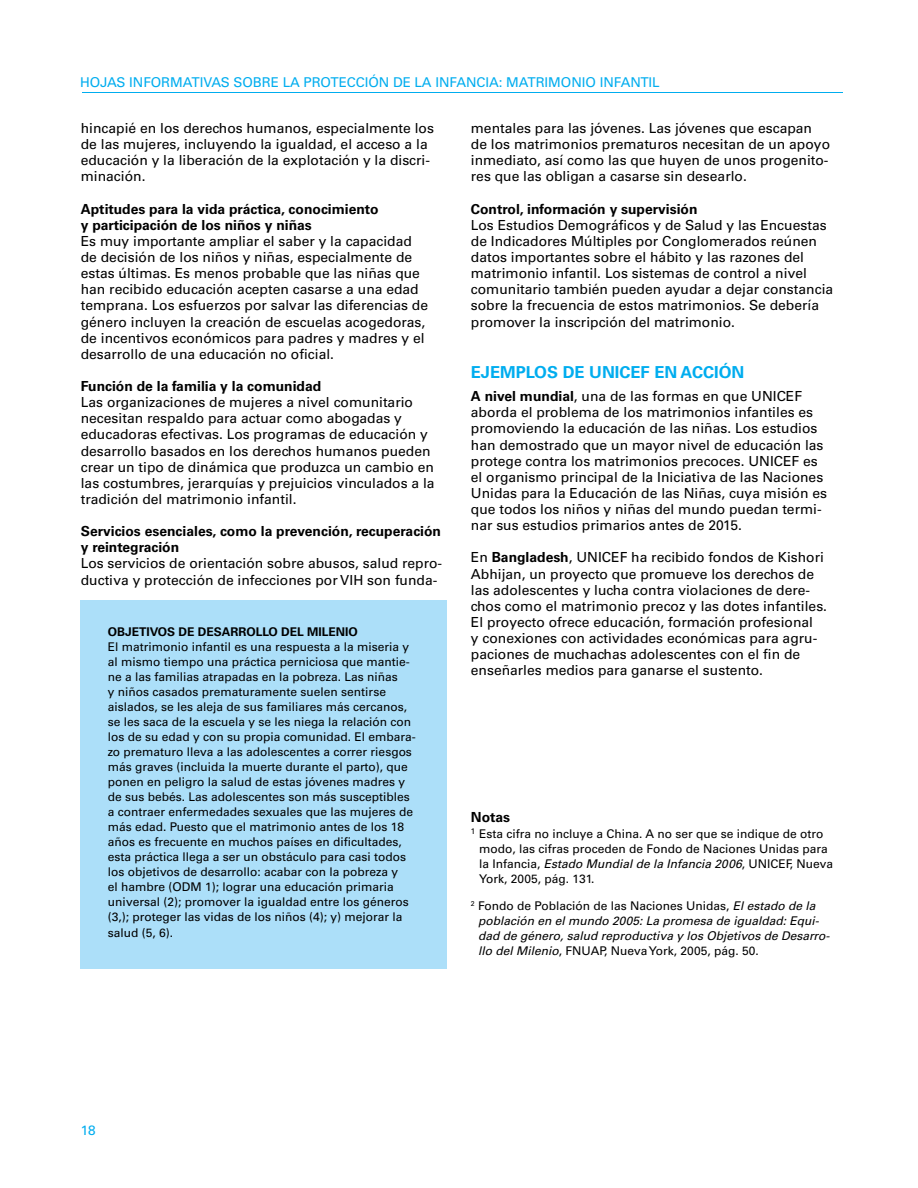
<style>
.page{position:relative;width:918px;height:1188px;background:#fff}
.page>*{position:absolute;margin:0;border:0;box-sizing:border-box;transform-origin:0 0}
.t1{font:700 16.5px "Univers LT Std";color:#00adef}
.t2{font:13.8px/16px "Univers LT Std";color:#000}
.t3{font:700 13.8px/16.2px "Univers LT Std";color:#000}
.t4{font:13.5px "Univers LT Std";letter-spacing:-.005em;color:#00adef}
.t5{font:12px/15px "Univers LT Std";color:#000}
.t6{font:italic 12px/15px "Univers LT Std";color:#000}
.t7{font:700 12px "Univers LT Std";color:#000}
.s1{font-weight:700}
.s2{font-style:italic}
.s3{font-style:normal}
</style>
<div class="page">
<hr style="left:82px;top:93px;width:760px;height:1px;background:#00adef">
<div style="left:81px;top:600px;width:366px;height:369px;background:#acdff9"></div>
<p class="t4" style="left:80px;top:74px;width:581px">HOJAS INFORMATIVAS SOBRE LA PROTECCIÓN DE LA INFANCIA: MATRIMONIO INFANTIL</p>
<p class="t2" style="left:81px;top:120px;width:355px">hincapié en los derechos humanos, especialmente los de las mujeres, incluyendo la igualdad, el acceso a la educación y la liberación de la explotación y la discri&shy;minación.</p>
<p class="t3" style="left:81px;top:201px;width:299px">Aptitudes para la vida práctica, conocimiento y participación de los niños y niñas</p>
<p class="t2" style="left:81px;top:233px;width:349px">Es muy importante ampliar el saber y la capacidad de decisión de los niños y niñas, especialmente de estas últimas. Es menos probable que las niñas que han recibido educación acepten casarse a una edad temprana. Los esfuerzos por salvar las diferencias de género incluyen la creación de escuelas acogedoras, de incentivos económicos para padres y madres y el desarrollo de una educación no oficial.</p>
<p class="t3" style="left:81px;top:378px;width:242px">Función de la familia y la comunidad</p>
<p class="t2" style="left:81px;top:394px;width:355px">Las organizaciones de mujeres a nivel comunitario necesitan respaldo para actuar como abogadas y educadoras efectivas. Los programas de educación y desarrollo basados en los derechos humanos pueden crear un tipo de dinámica que produzca un cambio en las costumbres, jerarquías y prejuicios vinculados a la tradición del matrimonio infantil.</p>
<p class="t3" style="left:81px;top:523px;width:362px">Servicios esenciales, como la prevención, recuperación y reintegración</p>
<p class="t2" style="left:81px;top:556px;width:363px">Los servicios de orientación sobre abusos, salud repro&shy;ductiva y protección de infecciones por VIH son funda-</p>
<p class="t7" style="left:108px;top:624px;width:9px">OBJETIVOS</p>
<p class="t7" style="left:178px;top:624px;width:29px">DE DESARROLLO</p>
<p class="t7" style="left:281px;top:624px;width:9px">DEL</p>
<p class="t7" style="left:307px;top:624px;width:9px">MILENIO</p>
<p class="t5" style="left:108px;top:639px;width:310px">El matrimonio infantil es una respuesta a la miseria y al mismo tiempo una práctica perniciosa que mantie&shy;ne a las familias atrapadas en la pobreza. Las niñas<br>y niños casados prematuramente suelen sentirse aislados, se les aleja de sus familiares más cercanos, se les saca de la escuela y se les niega la relación con los de su edad y con su propia comunidad. El embara&shy;zo prematuro lleva a las adolescentes a correr riesgos más graves (incluida la muerte durante el parto), que ponen en peligro la salud de estas jóvenes madres y de sus bebés. Las adolescentes son más susceptibles a contraer enfermedades sexuales que las mujeres de más edad. Puesto que el matrimonio antes de los 18 años es frecuente en muchos países en dificultades, esta práctica llega a ser un obstáculo para casi todos los objetivos de desarrollo: acabar con la pobreza y<br>el hambre (ODM 1); lograr una educación primaria universal (2); promover la igualdad entre los géneros (3,); proteger las vidas de los niños (4); y) mejorar la</p>
<p class="t5" style="left:108px;top:925px;width:65px">salud (5, 6).</p>
<p class="t2" style="left:471px;top:120px;width:361px">mentales para las jóvenes. Las jóvenes que escapan de los matrimonios prematuros necesitan de un apoyo inmediato, así como las que huyen de unos progenito&shy;res que las obligan a casarse sin desearlo.</p>
<p class="t3" style="left:471px;top:201px;width:228px">Control, información y supervisión</p>
<p class="t2" style="left:471px;top:217px;width:364px">Los Estudios Demográficos y de Salud y las Encuestas de Indicadores Múltiples por Conglomerados reúnen datos importantes sobre el hábito y las razones del matrimonio infantil. Los sistemas de control a nivel comunitario también pueden ayudar a dejar constancia sobre la frecuencia de estos matrimonios. Se debería promover la inscripción del matrimonio.</p>
<p class="t1" style="left:471px;top:363px;width:12px">EJEMPLOS</p>
<p class="t1" style="left:563px;top:363px;width:50px">DE UNICEF</p>
<p class="t1" style="left:654px;top:363px;width:38px">EN ACCIÓN</p>
<p class="t2" style="left:471px;top:388px;width:358px"><span class="s1">A nivel mundial</span>, una de las formas en que UNICEF aborda el problema de los matrimonios infantiles es promoviendo la educación de las niñas. Los estudios han demostrado que un mayor nivel de educación las protege contra los matrimonios precoces. UNICEF es el organismo principal de la Iniciativa de las Naciones Unidas para la Educación de las Niñas, cuya misión es que todos los niños y niñas del mundo puedan termi&shy;nar sus estudios primarios antes de 2015.</p>
<p class="t2" style="left:471px;top:550px;width:355px">En <span class="s1">Bangladesh</span>, UNICEF ha recibido fondos de Kishori Abhijan, un proyecto que promueve los derechos de las adolescentes y lucha contra violaciones de dere&shy;chos como el matrimonio precoz y las dotes infantiles.<br>El proyecto ofrece educación, formación profesional<br>y conexiones con actividades económicas para agru&shy;paciones de muchachas adolescentes con el fin de enseñarles medios para ganarse el sustento.</p>
<p class="t3" style="left:471px;top:809px;width:41px">Notas</p>
<p class="t5" style="left:479px;top:827px;width:356px;text-indent:-8px"><sup>1</sup> Esta cifra no incluye a China. A no ser que se indique de otro modo, las cifras proceden de Fondo de Naciones Unidas para la Infancia, <span class="s2">Estado Mundial de la Infancia 2006</span>, UNICEF, Nueva York, 2005, pág. 131.</p>
<p class="t6" style="left:478px;top:899px;width:353px;text-indent:-7px"><sup>2</sup> <span class="s3">Fondo de Población de las Naciones Unidas,</span> El estado de la población en el mundo 2005: La promesa de igualdad: Equi&shy;dad de género, salud reproductiva y los Objetivos de Desarro&shy;llo del Milenio<span class="s3">, FNUAP, Nueva York, 2005, pág. 50.</span></p>
<p class="t4" style="left:81px;top:1122px;width:16px">18</p>
</div>
